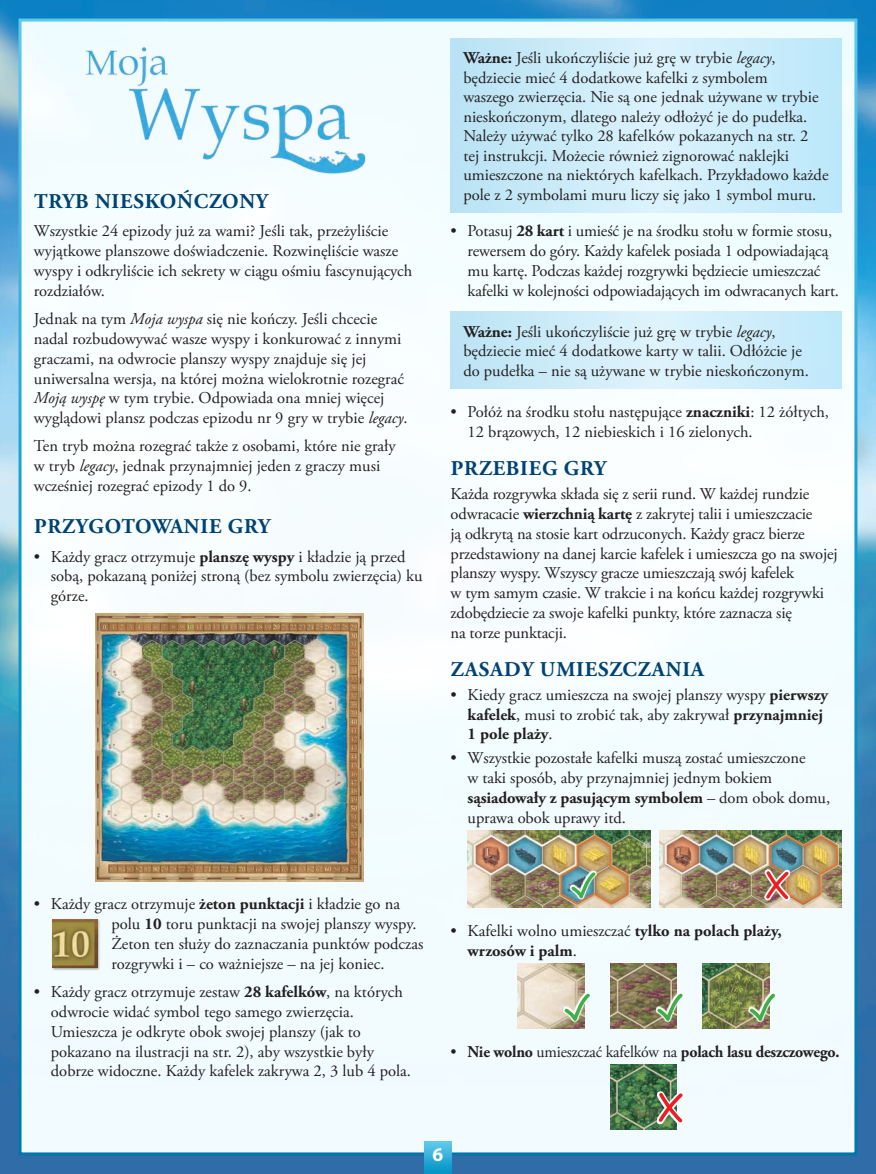
<style>
.page{position:relative;width:876px;height:1174px;background:#fff}
.page>*{position:absolute;margin:0;border:0;box-sizing:border-box;transform-origin:0 0}
.Heading_1{font:700 21px "Adobe Garamond Pro";letter-spacing:.04em;color:#004373}
.t1{font:700 19.5px "Myriad Pro";color:#fff}
.Body{font:16.5px/19.8px "Adobe Garamond Pro";color:#231f20}
.t2{font:700 16.5px/19.8px "Adobe Garamond Pro";letter-spacing:-.01em;color:#231f20}
.t3{font:700 16.5px "Adobe Garamond Pro";letter-spacing:-.01em;color:#231f20;scale:.96 1}
.s1{font-style:italic}
.s2{font-weight:700}
.s3{font-weight:400}
</style>
<div class="page">
<img style="left:0;top:0;width:876px;height:1174px">
<div style="left:20px;top:20px;width:836px;height:1134px;background:#eef8fd"></div>
<svg style="left:424px;top:1141px;width:27px;height:33px"></svg>
<img style="left:47px;top:47px;width:319px;height:146px">
<img style="left:96px;top:613px;width:267px;height:268px">
<svg style="left:451px;top:38px;width:391px;height:174px;background:#caebf9"></svg>
<svg style="left:451px;top:312px;width:391px;height:77px;background:#cdecf9"></svg>
<img style="left:659px;top:830px;width:183px;height:77px">
<svg style="left:763px;top:868px;width:29px;height:34px"></svg>
<img style="left:468px;top:830px;width:182px;height:77px">
<svg style="left:568px;top:866px;width:31px;height:42px"></svg>
<img style="left:517px;top:963px;width:67px;height:65px">
<svg style="left:561px;top:987px;width:30px;height:42px"></svg>
<img style="left:610px;top:963px;width:67px;height:65px">
<svg style="left:654px;top:987px;width:30px;height:42px"></svg>
<img style="left:703px;top:963px;width:66px;height:65px">
<svg style="left:746px;top:987px;width:30px;height:42px"></svg>
<img style="left:610px;top:1064px;width:67px;height:65px">
<svg style="left:656px;top:1089px;width:28px;height:36px"></svg>
<div style="left:51px;top:918px;width:49px;height:53px;background:#231f20;opacity:.45"></div>
<img style="left:53px;top:919px;width:44px;height:48px">
<p class="Heading_1" style="left:34px;top:189px;width:235px">TRYB NIESKOŃCZONY</p>
<p class="Body" style="left:34px;top:222px;width:380px">Wszystkie 24 epizody już za wami? Jeśli tak, przeżyliście wyjątkowe planszowe doświadczenie. Rozwinęliście wasze wyspy i odkryliście ich sekrety w ciągu ośmiu fascynujących rozdziałów.</p>
<p class="Body" style="left:34px;top:309px;width:375px">Jednak na tym <span class="s1">Moja wyspa</span> się nie kończy. Jeśli chcecie nadal rozbudowywać wasze wyspy i konkurować z innymi graczami, na odwrocie planszy wyspy znajduje się jej uniwersalna wersja, na której można wielokrotnie rozegrać <span class="s1">Moją wyspę</span> w tym trybie. Odpowiada ona mniej więcej wyglądowi plansz podczas epizodu nr 9 gry w trybie <span class="s1">legacy</span>.</p>
<p class="Body" style="left:34px;top:437px;width:363px">Ten tryb można rozegrać także z osobami, które nie grały w tryb <span class="s1">legacy</span>, jednak przynajmniej jeden z graczy musi wcześniej rozegrać epizody 1 do 9.</p>
<p class="Heading_1" style="left:34px;top:514px;width:238px">PRZYGOTOWANIE GRY</p>
<p class="Body" style="left:51px;top:547px;width:373px;text-indent:-17px">• Każdy gracz otrzymuje <span class="s2">planszę wyspy</span> i kładzie ją przed sobą, pokazaną poniżej stroną (bez symbolu zwierzęcia) ku górze.</p>
<p class="Body" style="left:463px;top:49px;width:367px"><span class="s2">Ważne:</span> Jeśli ukończyliście już grę w trybie <span class="s1">legacy</span>, będziecie mieć 4 dodatkowe kafelki z symbolem<br>waszego zwierzęcia. Nie są one jednak używane w trybie nieskończonym, dlatego należy odłożyć je do pudełka.<br>Należy używać tylko 28 kafelków pokazanych na str. 2<br>tej instrukcji. Możecie również zignorować naklejki umieszczone na niektórych kafelkach. Przykładowo każde pole z 2 symbolami muru liczy się jako 1 symbol muru.</p>
<p class="Body" style="left:468px;top:222px;width:373px;text-indent:-17px">• Potasuj <span class="s2">28 kart</span> i umieść je na środku stołu w formie stosu, rewersem do góry. Każdy kafelek posiada 1 odpowiadającą mu kartę. Podczas każdej rozgrywki będziecie umieszczać kafelki w kolejności odpowiadających im odwracanych kart.</p>
<p class="Body" style="left:463px;top:322px;width:347px"><span class="s2">Ważne:</span> Jeśli ukończyliście już grę w trybie <span class="s1">legacy</span>, będziecie mieć 4 dodatkowe karty w talii. Odłóżcie je do pudełka – nie są używane w trybie nieskończonym.</p>
<p class="Body" style="left:468px;top:403px;width:363px;text-indent:-17px">• Połóż na środku stołu następujące <span class="s2">znaczniki</span>: 12 żółtych,<br>12 brązowych, 12 niebieskich i 16 zielonych.</p>
<p class="Heading_1" style="left:451px;top:456px;width:157px">PRZEBIEG GRY</p>
<p class="Body" style="left:451px;top:484px;width:389px">Każda rozgrywka składa się z serii rund. W każdej rundzie odwracacie <span class="s2">wierzchnią kartę</span> z zakrytej talii i umieszczacie<br>ją odkrytą na stosie kart odrzuconych. Każdy gracz bierze przedstawiony na danej karcie kafelek i umieszcza go na swojej planszy wyspy. Wszyscy gracze umieszczają swój kafelek<br>w tym samym czasie. W trakcie i na końcu każdej rozgrywki zdobędziecie za swoje kafelki punkty, które zaznacza się<br>na torze punktacji.</p>
<p class="Heading_1" style="left:451px;top:657px;width:255px">ZASADY UMIESZCZANIA</p>
<p class="Body" style="left:468px;top:685px;width:362px;text-indent:-17px">• Kiedy gracz umieszcza na swojej planszy wyspy <span class="s2">pierwszy kafelek</span>, musi to zrobić tak, aby zakrywał <span class="s2">przynajmniej<br>1 pole plaży</span>.</p>
<p class="Body" style="left:468px;top:749px;width:364px;text-indent:-17px">• Wszystkie pozostałe kafelki muszą zostać umieszczone<br>w taki sposób, aby przynajmniej jednym bokiem <span class="s2">sąsiadowały z pasującym symbolem</span> – dom obok domu, uprawa obok uprawy itd.</p>
<p class="Body" style="left:111px;top:894px;width:314px;text-indent:-77px">• Każdy gracz otrzymuje <span class="s2">żeton punktacji</span> i kładzie go na polu <span class="s2">10</span> toru punktacji na swojej planszy wyspy.<br>Żeton ten służy do zaznaczania punktów podczas rozgrywki i – co ważniejsze – na jej koniec.</p>
<p class="Body" style="left:51px;top:982px;width:362px;text-indent:-17px">• Każdy gracz otrzymuje zestaw <span class="s2">28 kafelków</span>, na których odwrocie widać symbol tego samego zwierzęcia.<br>Umieszcza je odkryte obok swojej planszy (jak to pokazano na ilustracji na str. 2), aby wszystkie były dobrze widoczne. Każdy kafelek zakrywa 2, 3 lub 4 pola.</p>
<p class="t2" style="left:468px;top:921px;width:315px;text-indent:-17px"><span class="s3">• Kafelki wolno umieszczać</span> tylko na polach plaży, wrzosów i palm<span class="s3">.</span></p>
<p class="t3" style="left:451px;top:1041px;width:407px"><span class="s3">•</span> Nie wolno <span class="s3">umieszczać kafelków na</span> polach lasu deszczowego.</p>
<p class="t1" style="left:433px;top:1141px;width:12px">6</p>
</div>
